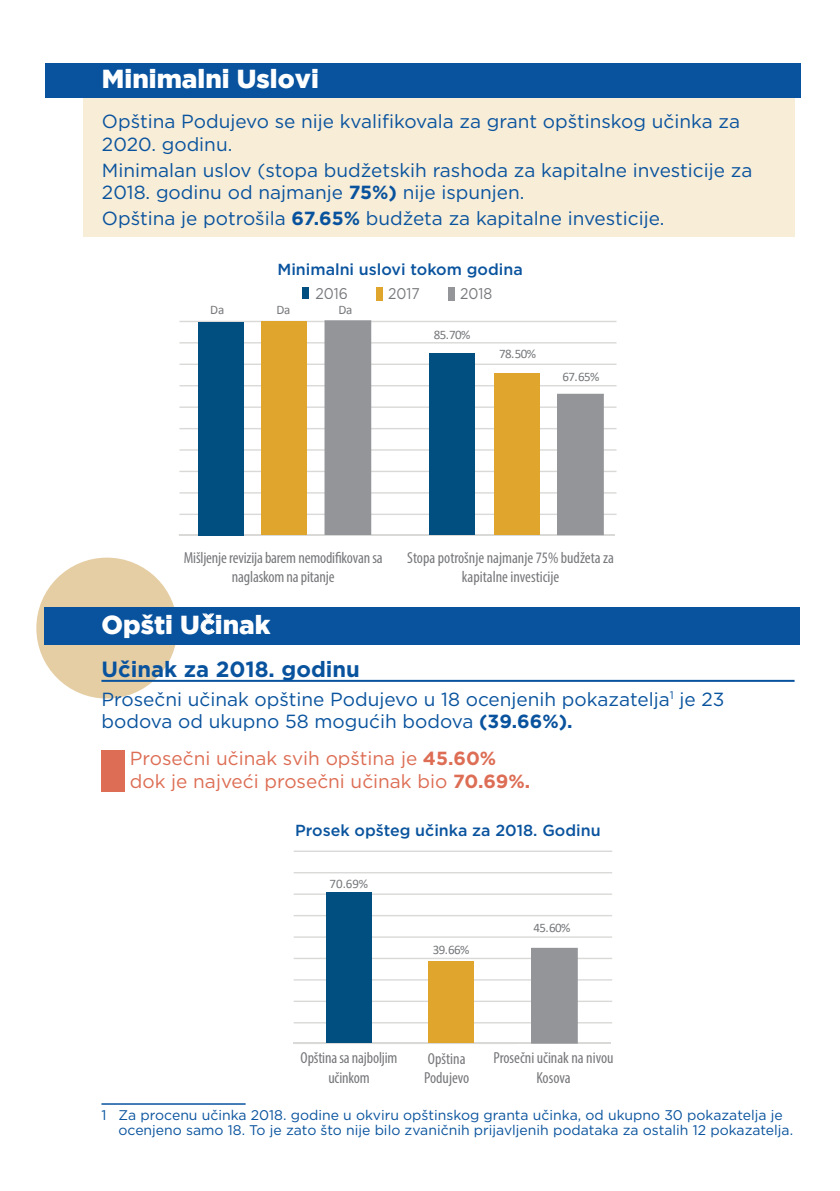
<style>
.page{position:relative;width:840px;height:1191px;background:#fff}
.page>*{position:absolute;margin:0;border:0;box-sizing:border-box;transform-origin:0 0}
.t1{font:900 26px "Gotham";color:#fff}
.t2{font:700 22px "Gotham";color:#09539e}
.t3{font:19px/22.8px "Gotham";color:#09539e}
.t4{font:19px/22.8px "Gotham";color:#dd6d54}
.t5{font:condensed 16px/19.2px "Myriad Pro";letter-spacing:-.01em;color:#77787b;text-align:center}
.t6{font:500 16px "Gotham";color:#09539e}
.t7{font:15.6px "Gotham";color:#77797c;scale:.9 1}
.t8{font:14px/15.6px "Gotham";color:#09539e}
.t9{font:13px "Calibri";letter-spacing:-.045em;color:#77797c}
.t10{font:13px "Calibri";color:#77787b}
.s1{font-weight:700}
</style>
<div class="page">
<div style="left:83px;top:96px;width:711px;height:141px;background:#f8edd7"></div>
<div style="left:36px;top:557px;width:141px;height:141px;background:#e5cda4;border-radius:50%"></div>
<div style="left:45px;top:64px;width:754px;height:34px;background:#09539e"></div>
<div style="left:45px;top:607px;width:754px;height:37px;background:#09539e"></div>
<svg style="left:200px;top:613px;width:15px;height:21px"></svg>
<hr style="left:101px;top:1103px;width:144px;height:1px;background:#09539e">
<hr style="left:101px;top:680px;width:693px;height:2px;background:#09539e">
<div style="left:101px;top:750px;width:24px;height:42px;background:#dd6d54"></div>
<hr style="left:293px;top:1043px;width:223px;height:1px;background:#dcddde">
<hr style="left:293px;top:1042px;width:317px;height:1px;background:#d9d9d8">
<hr style="left:293px;top:850px;width:319px;height:2px;background:#d9d9d8">
<hr style="left:293px;top:872px;width:319px;height:1px;background:#d9d9d8">
<hr style="left:293px;top:893px;width:319px;height:2px;background:#d9d9d8">
<hr style="left:293px;top:915px;width:319px;height:1px;background:#d9d9d8">
<hr style="left:293px;top:936px;width:319px;height:1px;background:#d9d9d8">
<hr style="left:293px;top:957px;width:319px;height:2px;background:#d9d9d8">
<hr style="left:293px;top:979px;width:319px;height:1px;background:#d9d9d8">
<hr style="left:293px;top:1000px;width:319px;height:2px;background:#d9d9d8">
<hr style="left:293px;top:1022px;width:319px;height:1px;background:#d9d9d8">
<div style="left:326px;top:892px;width:46px;height:151px;background:#004f80"></div>
<div style="left:428px;top:961px;width:45px;height:82px;background:#e0a52c"></div>
<div style="left:531px;top:948px;width:46px;height:95px;background:#939598"></div>
<hr style="left:179px;top:534px;width:435px;height:2px;background:#dcddde">
<hr style="left:179px;top:534px;width:435px;height:1px;background:#d9d9d8">
<hr style="left:179px;top:321px;width:437px;height:1px;background:#d9d9d8">
<hr style="left:179px;top:342px;width:437px;height:1px;background:#d9d9d8">
<hr style="left:179px;top:363px;width:437px;height:2px;background:#d9d9d8">
<hr style="left:179px;top:385px;width:437px;height:1px;background:#d9d9d8">
<hr style="left:179px;top:406px;width:437px;height:2px;background:#d9d9d8">
<hr style="left:179px;top:428px;width:437px;height:1px;background:#d9d9d8">
<hr style="left:179px;top:449px;width:437px;height:2px;background:#d9d9d8">
<hr style="left:179px;top:471px;width:437px;height:1px;background:#d9d9d8">
<hr style="left:179px;top:492px;width:437px;height:1px;background:#d9d9d8">
<hr style="left:179px;top:513px;width:437px;height:2px;background:#d9d9d8">
<div style="left:302px;top:287px;width:7px;height:13px;background:#004f80"></div>
<div style="left:376px;top:287px;width:7px;height:13px;background:#e0a52c"></div>
<div style="left:448px;top:287px;width:7px;height:13px;background:#939598"></div>
<div style="left:198px;top:322px;width:45px;height:213px;background:#004f80"></div>
<div style="left:261px;top:321px;width:46px;height:213px;background:#e0a52c"></div>
<div style="left:325px;top:321px;width:45px;height:213px;background:#939598"></div>
<div style="left:324px;top:320px;width:47px;height:215px;border:1px solid #939598"></div>
<div style="left:429px;top:353px;width:45px;height:181px;background:#004f80"></div>
<div style="left:494px;top:373px;width:45px;height:161px;background:#e0a52c"></div>
<div style="left:557px;top:394px;width:46px;height:140px;background:#939598"></div>
<div style="left:210px;top:299px;width:155px;height:19px;background:#fff"></div>
<h1 class="t1" style="left:102px;top:64px;width:218px">Minimalni Uslovi</h1>
<p class="t3" style="left:102px;top:110px;width:639px">Opština Podujevo se nije kvalifikovala za grant opštinskog učinka za<br>2020. godinu.</p>
<p class="t3" style="left:102px;top:158px;width:651px">Minimalan uslov (stopa budžetskih rashoda za kapitalne investicije za<br>2018. godinu od najmanje <span class="s1">75%)</span> nije ispunjen.</p>
<p class="t3" style="left:102px;top:206px;width:563px">Opština je potrošila <span class="s1">67.65%</span> budžeta za kapitalne investicije.</p>
<p class="t6" style="left:277px;top:259px;width:247px">Minimalni uslovi tokom godina</p>
<p class="t7" style="left:315px;top:283px;width:38px">2016</p>
<p class="t7" style="left:388px;top:283px;width:37px">2017</p>
<p class="t7" style="left:460px;top:283px;width:37px">2018</p>
<p class="t10" style="left:210px;top:301px;width:16px">Da</p>
<p class="t10" style="left:276px;top:301px;width:16px">Da</p>
<p class="t10" style="left:338px;top:301px;width:16px">Da</p>
<p class="t9" style="left:214px;top:300px;width:15px">Po</p>
<p class="t9" style="left:278px;top:300px;width:15px">Po</p>
<p class="t9" style="left:343px;top:300px;width:15px">Po</p>
<p class="t9" style="left:433px;top:326px;width:38px">85.70%</p>
<p class="t9" style="left:499px;top:344px;width:38px">78.50%</p>
<p class="t9" style="left:562px;top:368px;width:38px">67.65%</p>
<p class="t5" style="left:184px;top:548px;width:200px">Mišljenje revizija barem nemodifikovan sa naglaskom na pitanje</p>
<p class="t5" style="left:407px;top:548px;width:208px">Stopa potrošnje najmanje 75% budžeta za kapitalne investicije</p>
<h1 class="t1" style="left:101px;top:609px;width:170px">Opšti U<span class="s1">č</span>inak</h1>
<p class="t2" style="left:101px;top:654px;width:260px">Učinak za 2018. godinu</p>
<p class="t3" style="left:101px;top:687px;width:624px">Prosečni učinak opštine Podujevo u 18 ocenjenih pokazatelja<sup>1</sup> je 23 bodova od ukupno 58 mogućih bodova <span class="s1">(39.66%).</span></p>
<p class="t4" style="left:130px;top:746px;width:401px">Prosečni učinak svih opština je <span class="s1">45.60% </span>dok je najveći prosečni učinak bio <span class="s1">70.69%.</span></p>
<p class="t6" style="left:295px;top:820px;width:307px">Prosek opšteg učinka za 2018. Godinu</p>
<p class="t9" style="left:329px;top:874px;width:40px">70.69%</p>
<p class="t9" style="left:432px;top:941px;width:38px">39.66%</p>
<p class="t9" style="left:533px;top:918px;width:38px">45.60%</p>
<p class="t5" style="left:300px;top:1048px;width:98px">Opština sa najboljim učinkom</p>
<p class="t5" style="left:424px;top:1048px;width:47px;text-align:left">Opština<br>Podujevo</p>
<p class="t5" style="left:493px;top:1048px;width:122px">Prosečni učinak na nivou<br>Kosova</p>
<p class="t8" style="left:118px;top:1106px;width:675px;text-indent:-17px">1 Za procenu učinka 2018. godine u okviru opštinskog granta učinka, od ukupno 30 pokazatelja je ocenjeno samo 18. To je zato što nije bilo zvaničnih prijavljenih podataka za ostalih 12 pokazatelja.</p>
</div>
